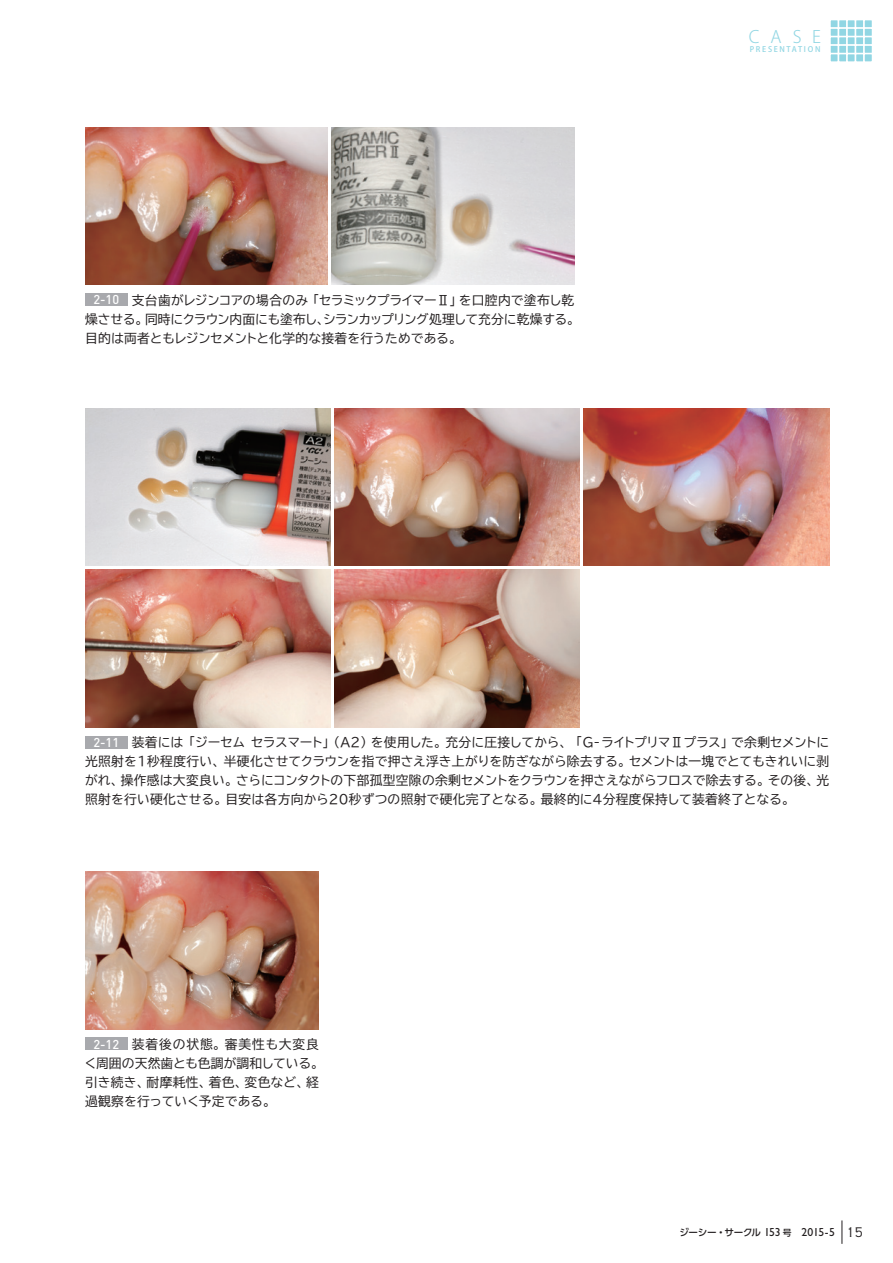
<style>
.page{position:relative;width:893px;height:1263px;background:#fff}
.page>*{position:absolute;margin:0;border:0;box-sizing:border-box;transform-origin:0 0}
.t1{font:300 16.95px "Koz Go Pro";color:#91d6e3}
.t2{font:12.75px/19.2px "TBUD Go Std";letter-spacing:.01em;color:#231f20;text-align:justify}
.t3{font:12.75px/19.2px "TBUD Go Std";letter-spacing:-.015em;color:#231f20}
.t4{font:500 12.75px "DINOT";color:#fff}
.t5{font:500 9.6px "UD Shin Go Pr 6 N";letter-spacing:-.035em;color:#231f20}
.t6{font:500 7.65px "Koz Go Pro";letter-spacing:.22em;color:#91d6e3}
.s1{font-family:"Gill Sans Std";font-weight:400;font-size:11.7px}
.s2{font-size:8.7px}
.s3{font-family:"Copperplate Gothic Std 29 AB";font-weight:400;font-size:13.35px}
</style>
<div class="page">
<div style="left:85px;top:293px;width:43px;height:13px;background:#a8a9ad"></div>
<img style="left:85px;top:128px;width:242px;height:157px">
<img style="left:332px;top:128px;width:242px;height:157px">
<div style="left:85px;top:736px;width:43px;height:12px;background:#a8a9ad"></div>
<img style="left:85px;top:408px;width:245px;height:158px">
<img style="left:85px;top:570px;width:245px;height:157px">
<img style="left:334px;top:408px;width:246px;height:158px">
<img style="left:334px;top:570px;width:246px;height:157px">
<img style="left:584px;top:408px;width:245px;height:158px">
<div style="left:85px;top:1037px;width:43px;height:13px;background:#a8a9ad"></div>
<img style="left:85px;top:872px;width:234px;height:157px">
<div style="left:830px;top:20px;width:8px;height:8px;background:#91d6e3"></div>
<div style="left:829px;top:19px;width:10px;height:10px;border:2px solid #fff"></div>
<div style="left:838px;top:20px;width:9px;height:8px;background:#91d6e3"></div>
<div style="left:838px;top:19px;width:10px;height:10px;border:2px solid #fff"></div>
<div style="left:847px;top:20px;width:8px;height:8px;background:#91d6e3"></div>
<div style="left:846px;top:19px;width:10px;height:10px;border:2px solid #fff"></div>
<div style="left:855px;top:20px;width:9px;height:8px;background:#91d6e3"></div>
<div style="left:855px;top:19px;width:10px;height:10px;border:2px solid #fff"></div>
<div style="left:864px;top:20px;width:8px;height:8px;background:#91d6e3"></div>
<div style="left:863px;top:19px;width:10px;height:10px;border:2px solid #fff"></div>
<div style="left:830px;top:28px;width:8px;height:9px;background:#91d6e3"></div>
<div style="left:829px;top:27px;width:10px;height:10px;border:2px solid #fff"></div>
<div style="left:838px;top:28px;width:9px;height:9px;background:#91d6e3"></div>
<div style="left:838px;top:27px;width:10px;height:10px;border:2px solid #fff"></div>
<div style="left:847px;top:28px;width:8px;height:9px;background:#91d6e3"></div>
<div style="left:846px;top:27px;width:10px;height:10px;border:2px solid #fff"></div>
<div style="left:855px;top:28px;width:9px;height:9px;background:#91d6e3"></div>
<div style="left:855px;top:27px;width:10px;height:10px;border:2px solid #fff"></div>
<div style="left:864px;top:28px;width:8px;height:9px;background:#91d6e3"></div>
<div style="left:863px;top:27px;width:10px;height:10px;border:2px solid #fff"></div>
<div style="left:830px;top:37px;width:8px;height:8px;background:#91d6e3"></div>
<div style="left:829px;top:36px;width:10px;height:10px;border:2px solid #fff"></div>
<div style="left:838px;top:37px;width:9px;height:8px;background:#91d6e3"></div>
<div style="left:838px;top:36px;width:10px;height:10px;border:2px solid #fff"></div>
<div style="left:847px;top:37px;width:8px;height:8px;background:#91d6e3"></div>
<div style="left:846px;top:36px;width:10px;height:10px;border:2px solid #fff"></div>
<div style="left:855px;top:37px;width:9px;height:8px;background:#91d6e3"></div>
<div style="left:855px;top:36px;width:10px;height:10px;border:2px solid #fff"></div>
<div style="left:864px;top:37px;width:8px;height:8px;background:#91d6e3"></div>
<div style="left:863px;top:36px;width:10px;height:10px;border:2px solid #fff"></div>
<div style="left:830px;top:45px;width:8px;height:9px;background:#91d6e3"></div>
<div style="left:829px;top:44px;width:10px;height:10px;border:2px solid #fff"></div>
<div style="left:838px;top:45px;width:9px;height:9px;background:#91d6e3"></div>
<div style="left:838px;top:44px;width:10px;height:10px;border:2px solid #fff"></div>
<div style="left:847px;top:45px;width:8px;height:9px;background:#91d6e3"></div>
<div style="left:846px;top:44px;width:10px;height:10px;border:2px solid #fff"></div>
<div style="left:855px;top:45px;width:9px;height:9px;background:#91d6e3"></div>
<div style="left:855px;top:44px;width:10px;height:10px;border:2px solid #fff"></div>
<div style="left:864px;top:45px;width:8px;height:9px;background:#91d6e3"></div>
<div style="left:863px;top:44px;width:10px;height:10px;border:2px solid #fff"></div>
<div style="left:830px;top:54px;width:8px;height:8px;background:#91d6e3"></div>
<div style="left:829px;top:53px;width:10px;height:10px;border:2px solid #fff"></div>
<div style="left:838px;top:54px;width:9px;height:8px;background:#91d6e3"></div>
<div style="left:838px;top:53px;width:10px;height:10px;border:2px solid #fff"></div>
<div style="left:847px;top:54px;width:8px;height:8px;background:#91d6e3"></div>
<div style="left:846px;top:53px;width:10px;height:10px;border:2px solid #fff"></div>
<div style="left:855px;top:54px;width:9px;height:8px;background:#91d6e3"></div>
<div style="left:855px;top:53px;width:10px;height:10px;border:2px solid #fff"></div>
<div style="left:864px;top:54px;width:8px;height:8px;background:#91d6e3"></div>
<div style="left:863px;top:53px;width:10px;height:10px;border:2px solid #fff"></div>
<svg style="left:842px;top:1220px;width:1px;height:24px"></svg>
<p class="t3" style="left:85px;top:290px;width:496px;text-indent:47px">支台歯がレジンコアの場合のみ「セラミックプライマーⅡ」を口腔内で塗布し乾燥させる。同時にクラウン内面にも塗布し、シランカップリング処理して充分に乾燥する。目的は両者ともレジンセメントと化学的な接着を行うためである。</p>
<p class="t4" style="left:93px;top:291px;width:27px">2-10</p>
<h1 class="t1" style="left:749px;top:26px;width:74px">CASE</h1>
<p class="t6" style="left:750px;top:45px;width:72px">PRESENTATION</p>
<p class="t2" style="left:85px;top:732px;width:746px;text-indent:47px">装着には「ジーセム セラスマート」（A2）を使用した。充分に圧接してから、「G-ライトプリマⅡプラス」で余剰セメントに光照射を1秒程度行い、半硬化させてクラウンを指で押さえ浮き上がりを防ぎながら除去する。セメントは一塊でとてもきれいに剥がれ、操作感は大変良い。さらにコンタクトの下部孤型空隙の余剰セメントをクラウンを押さえながらフロスで除去する。その後、光照射を行い硬化させる。目安は各方向から20秒ずつの照射で硬化完了となる。最終的に4分程度保持して装着終了となる。</p>
<p class="t4" style="left:93px;top:733px;width:27px">2-11</p>
<p class="t2" style="left:84px;top:1034px;width:241px;text-align:left;text-indent:47px">装着後の状態。審美性も大変良く周囲の天然歯とも色調が調和している。引き続き、耐摩耗性、着色、変色など、経過観察を行っていく予定である。</p>
<p class="t4" style="left:93px;top:1035px;width:27px">2-12</p>
<p class="t5" style="left:679px;top:1225px;width:185px">ジーシー・サークル <span class="s1">153</span> <span class="s2">号</span> <span class="s1">2015-5</span> <span class="s3">15</span></p>
</div>
